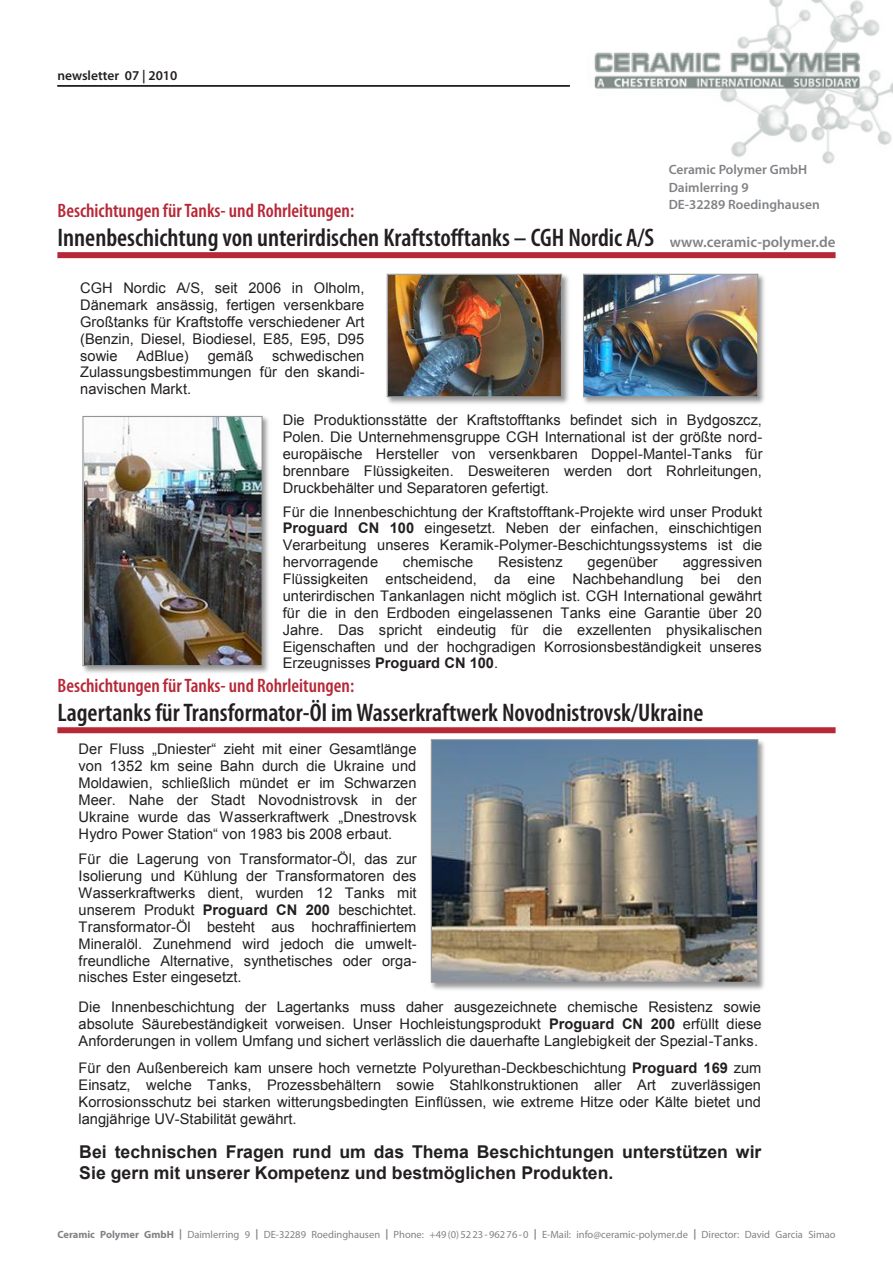
<style>
.page{position:relative;width:893px;height:1263px;background:#fff}
.page>*{position:absolute;margin:0;border:0;box-sizing:border-box;transform-origin:0 0}
.t1{font:600 condensed 25.5px "Myriad Pro";color:#231f20}
.t2{font:600 condensed 19.5px "Myriad Pro";color:#b72837}
.t3{font:700 17.7px/20.2px "Arial";color:#231f20}
.t4{font:700 16.2px "Arial";color:#231f20}
.t5{font:600 15px "Myriad Pro";color:#808285}
.t6{font:14.7px/17px "Arial";color:#231f20;text-align:justify}
.t7{font:14.7px "Arial";color:#231f20}
.t8{font:600 13.5px/17.2px "Myriad Pro";color:#808285}
.t9{font:600 13.5px "Myriad Pro";color:#231f20}
.t10{font:11.85px "Calibri";letter-spacing:-.005em;color:#76787b}
.t11{font:10.5px "Myriad Pro";color:#808285}
.s1{font-style:inherit}
.s2{font-weight:700}
</style>
<div class="page">
<img style="left:594px;top:0;width:299px;height:164px">
<img style="left:430px;top:739px;width:335px;height:251px">
<img style="left:433px;top:741px;width:323px;height:240px">
<div style="left:431px;top:739px;width:327px;height:244px;border:1px solid #939598"></div>
<img style="left:386px;top:273px;width:183px;height:131px">
<img style="left:389px;top:276px;width:171px;height:119px">
<div style="left:387px;top:274px;width:175px;height:123px;border:1px solid #939598"></div>
<img style="left:583px;top:273px;width:182px;height:131px">
<img style="left:585px;top:276px;width:171px;height:119px">
<div style="left:583px;top:274px;width:175px;height:123px;border:1px solid #939598"></div>
<img style="left:82px;top:415px;width:187px;height:258px">
<img style="left:84px;top:418px;width:177px;height:246px">
<div style="left:82px;top:416px;width:181px;height:250px;border:1px solid #939598"></div>
<div style="left:57px;top:252px;width:779px;height:6px;background:#b72837"></div>
<div style="left:42px;top:675px;width:817px;height:61px;border:2px solid #fff"></div>
<div style="left:57px;top:727px;width:779px;height:6px;background:#b72837"></div>
<hr style="left:57px;top:85px;width:513px;height:2px;background:#231f20">
<p class="t9" style="left:57px;top:67px;width:121px">newsletter 07 | 2010</p>
<p class="t8" style="left:669px;top:161px;width:153px">Ceramic Polymer GmbH<br>Daimlerring 9<br>DE-32289 Roedinghausen</p>
<h2 class="t2" style="left:57px;top:199px;width:298px">Beschichtungen für Tanks- und Rohrleitungen:</h2>
<h1 class="t1" style="left:57px;top:222px;width:598px">Innenbeschichtung von unterirdischen Kraftstofftanks – CGH Nordic A/S</h1>
<p class="t4" style="left:98px;top:232px;width:648px">Innenbeschichtung von unterirdischen Kraftstofftanks <span class="s1">–</span> CGH Nordic A/S, Dänemark</p>
<p class="t6" style="left:80px;top:279px;width:286px">CGH Nordic A/S, seit 2006 in Olholm, Dänemark ansässig, fertigen versenkbare Großtanks für Kraftstoffe verschiedener Art (Benzin, Diesel, Biodiesel, E85, E95, D95 sowie</p>
<p class="t5" style="left:670px;top:233px;width:167px">www.ceramic-polymer.de</p>
<p class="t6" style="left:136px;top:347px;width:54px">AdBlue)</p>
<p class="t6" style="left:208px;top:347px;width:47px">gemäß</p>
<p class="t6" style="left:80px;top:347px;width:286px;text-indent:192px">schwedischen Zulassungsbestimmungen für den skandi&shy;navischen Markt.</p>
<p class="t6" style="left:283px;top:412px;width:481px">Die Produktionsstätte der Kraftstofftanks befindet sich in Bydgoszcz, Polen. Die Unternehmensgruppe CGH International ist der größte nord&shy;europäische Hersteller von versenkbaren Doppel-Mantel-Tanks für brennbare Flüssigkeiten. Desweiteren werden dort Rohrleitungen, Druckbehälter und Separatoren gefertigt.</p>
<p class="t6" style="left:283px;top:503px;width:481px">Für die Innenbeschichtung der Kraftstofftank-Projekte wird unser Produkt <span class="s2">Proguard CN 100</span> eingesetzt. Neben der einfachen, einschichtigen Verarbeitung unseres Keramik-Polymer-Beschichtungssystems ist die hervorragende</p>
<p class="t6" style="left:403px;top:554px;width:72px">chemische</p>
<p class="t6" style="left:498px;top:554px;width:66px">Resistenz</p>
<p class="t6" style="left:588px;top:554px;width:72px">gegenüber</p>
<p class="t6" style="left:283px;top:554px;width:481px;text-indent:400px">aggressiven Flüssigkeiten entscheidend, da eine Nachbehandlung bei den unterirdischen Tankanlagen nicht möglich ist. CGH International gewährt für die in den Erdboden eingelassenen Tanks eine Garantie über 20<br>Jahre. Das spricht eindeutig für die exzellenten physikalischen Eigenschaften und der hochgradigen Korrosionsbeständigkeit unseres Erzeugnisses <span class="s2">Proguard CN 100</span>.</p>
<p class="t4" style="left:116px;top:694px;width:599px">Lagertanks für Transformator-Öl im Wasserkraftwerk Novodnistrovsk/Ukraine</p>
<p class="t7" style="left:79px;top:739px;width:339px">Der Fluss „Dniester“ zieht mit einer Gesamtlänge</p>
<p class="t6" style="left:79px;top:758px;width:340px">von 1352 km seine Bahn durch die Ukraine und Moldawien, schließlich mündet er im Schwarzen Meer. Nahe der Stadt Novodnistrovsk in der Ukraine wurde das <span class="s1">Wasserkraftwerk „Dnestrovsk Hydro Power Station“ von 1983 bis 2008</span> erbaut.</p>
<p class="t6" style="left:79px;top:851px;width:340px">Für die Lagerung von Transformator-Öl, das zur Isolierung und Kühlung der Transformatoren des Wasserkraftwerks dient, wurden 12 Tanks mit unserem Produkt <span class="s2">Proguard CN 200</span> beschichtet.<br>Transformator-Öl besteht aus hochraffiniertem Mineralöl. Zunehmend wird jedoch die umwelt&shy;freundliche Alternative, synthetisches oder orga&shy;nisches Ester eingesetzt.</p>
<p class="t6" style="left:79px;top:999px;width:684px">Die Innenbeschichtung der Lagertanks muss daher ausgezeichnete chemische Resistenz sowie absolute Säurebeständigkeit vorweisen. Unser Hochleistungsprodukt <span class="s2">Proguard CN 200</span> erfüllt diese Anforderungen in vollem Umfang und sichert verlässlich die dauerhafte Langlebigkeit der Spezial-Tanks.</p>
<p class="t6" style="left:79px;top:1059px;width:684px">Für den Außenbereich kam unsere hoch vernetzte Polyurethan-Deckbeschichtung <span class="s2">Proguard 169</span> zum Einsatz, welche Tanks, Prozessbehältern sowie Stahlkonstruktionen aller Art zuverlässigen Korrosionsschutz bei starken witterungsbedingten Einflüssen, wie extreme Hitze oder Kälte bietet und langjährige UV-Stabilität gewährt.</p>
<h2 class="t2" style="left:57px;top:674px;width:298px">Beschichtungen für Tanks- und Rohrleitungen:</h2>
<h1 class="t1" style="left:57px;top:697px;width:648px">Lagertanks für Transformator-Öl im Wasserkraftwerk Novodnistrovsk/Ukraine</h1>
<p class="t3" style="left:79px;top:1142px;width:684px">Bei technischen Fragen rund um das Thema Beschichtungen unterstützen wir<br>Sie gern mit unserer Kompetenz und bestmöglichen Produkten.</p>
<p class="t10" style="left:82px;top:1221px;width:66px">Daimlerring 9</p>
<p class="t11" style="left:57px;top:1228px;width:780px"><span class="s2">Ceramic Polymer GmbH |</span> Daimlerring 9 <span class="s2">|</span> DE-32289 Roedinghausen <span class="s2">|</span> Phone: +49(0)5223-96276-0 <span class="s2">|</span> E-Mail: info@ceramic-polymer.de <span class="s2">|</span> Director: David Garcia Simao</p>
</div>
